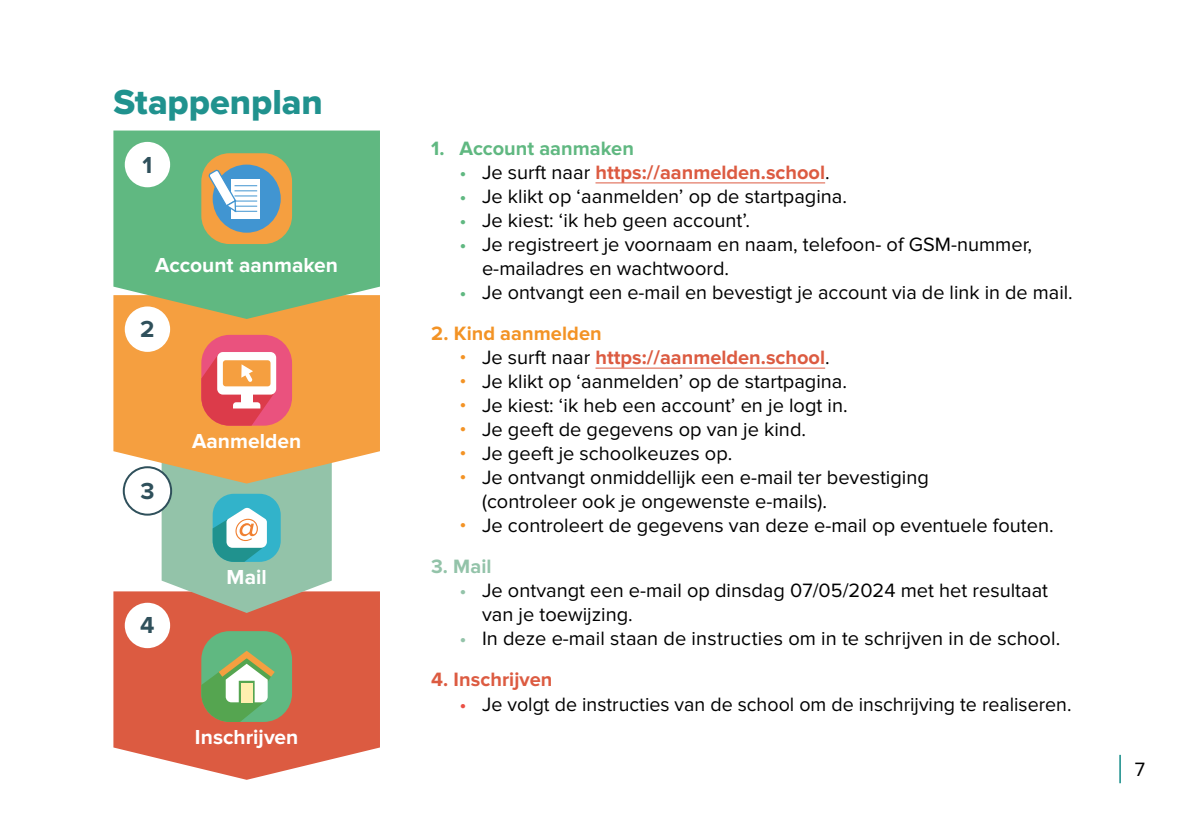
<style>
.page{position:relative;width:1191px;height:840px;background:#fff}
.page>*{position:absolute;margin:0;border:0;box-sizing:border-box;transform-origin:0 0}
.t1{font:36px "Proxima Nova Extrabld";color:#20928e}
.t2{font:700 24px "Proxima Nova";color:#2f505b}
.t3{font:700 21px "Proxima Nova";color:#fff}
.t4{font:20px/24px "Proxima Nova";color:#000}
.t5{font:700 20px "Proxima Nova";color:#dc5b41}
.t6{font:700 20px "Proxima Nova";color:#60b881}
.t7{font:700 20px "Proxima Nova";letter-spacing:.005em;color:#f39325}
.t8{font:700 20px "Proxima Nova";color:#93c3a9}
.s1{font-weight:400;color:#60b881}
.s2{font-weight:400;color:#000}
.s3{color:#60b881}
.s4{font-weight:400;color:#f39325}
.s5{color:#f39325}
.s6{color:#93c3a9}
.s7{color:#ea5045}
</style>
<div class="page">
<svg style="left:113px;top:591px;width:267px;height:188px;background:#df6d56"></svg>
<div style="left:201px;top:630px;width:91px;height:91px;background:#60b881;border-radius:28px"></div>
<svg style="left:201px;top:646px;width:80px;height:75px"></svg>
<svg style="left:113px;top:319px;width:267px;height:163px;background:#f5a955"></svg>
<div style="left:201px;top:334px;width:91px;height:91px;background:#ea527e;border-radius:28px"></div>
<svg style="left:113px;top:130px;width:267px;height:189px;background:#6fb67c"></svg>
<svg style="left:162px;top:352px;width:170px;height:260px;background:#c0aa81"></svg>
<div style="left:201px;top:153px;width:91px;height:91px;background:#f59f40;border-radius:28px"></div>
<div style="left:213px;top:164px;width:68px;height:68px;background:#4195d1;border-radius:50%"></div>
<div style="left:232px;top:179px;width:28px;height:39px;background:#fff"></div>
<svg style="left:208px;top:169px;width:49px;height:44px"></svg>
<div style="left:125px;top:142px;width:45px;height:45px;background:#fff;border-radius:50%"></div>
<div style="left:125px;top:306px;width:45px;height:45px;background:#fff;border-radius:50%"></div>
<div style="left:125px;top:602px;width:45px;height:45px;background:#fff;border-radius:50%"></div>
<div style="left:124px;top:467px;width:47px;height:47px;background:#fff;border-radius:50%"></div>
<div style="left:123px;top:466px;width:49px;height:49px;border:2px solid #2f505b;border-radius:50%"></div>
<hr style="left:595px;top:182px;width:230px;height:1px;background:#dc5b41">
<hr style="left:595px;top:367px;width:230px;height:1px;background:#dc5b41">
<svg style="left:1119px;top:754px;width:1px;height:28px"></svg>
<h1 class="t1" style="left:113px;top:75px;width:211px">Stappenplan</h1>
<p class="t2" style="left:142px;top:151px;width:11px">1</p>
<p class="t3" style="left:155px;top:253px;width:184px">Account aanmaken</p>
<p class="t2" style="left:140px;top:315px;width:16px">2</p>
<p class="t2" style="left:140px;top:477px;width:16px">3</p>
<p class="t2" style="left:140px;top:611px;width:16px">4</p>
<p class="t3" style="left:192px;top:428px;width:111px">Aanmelden</p>
<p class="t3" style="left:227px;top:564px;width:42px">Mail</p>
<p class="t3" style="left:195px;top:724px;width:105px">Inschrijven</p>
<p class="t6" style="left:431px;top:137px;width:204px">1. Account aanmaken</p>
<p class="t5" style="left:459px;top:161px;width:372px"><span class="s1">•</span> <span class="s2">Je surft naar</span> https://aanmelden.school<span class="s2">.</span></p>
<p class="t4" style="left:459px;top:184px;width:389px"><span class="s3">•</span> Je klikt op ‘aanmelden’ op de startpagina.</p>
<p class="t4" style="left:459px;top:208px;width:292px"><span class="s3">•</span> Je kiest: ‘ik heb geen account’.</p>
<p class="t4" style="left:482px;top:232px;width:551px;text-indent:-23px"><span class="s3">•</span> Je registreert je voornaam en naam, telefoon- of GSM-nummer, e-mailadres en wachtwoord.</p>
<p class="t4" style="left:459px;top:280px;width:615px"><span class="s3">•</span> Je ontvangt een e-mail en bevestigt je account via de link in de mail.</p>
<p class="t7" style="left:431px;top:322px;width:172px">2. Kind aanmelden</p>
<p class="t5" style="left:459px;top:346px;width:372px"><span class="s4">•</span> <span class="s2">Je surft naar</span> https://aanmelden.school<span class="s2">.</span></p>
<p class="t4" style="left:459px;top:369px;width:389px"><span class="s5">•</span> Je klikt op ‘aanmelden’ op de startpagina.</p>
<p class="t4" style="left:459px;top:393px;width:390px"><span class="s5">•</span> Je kiest: ‘ik heb een account’ en je logt in.</p>
<p class="t4" style="left:459px;top:417px;width:348px"><span class="s5">•</span> Je geeft de gegevens op van je kind.</p>
<p class="t4" style="left:459px;top:441px;width:274px"><span class="s5">•</span> Je geeft je schoolkeuzes op.</p>
<p class="t4" style="left:482px;top:465px;width:448px;text-indent:-23px"><span class="s5">•</span> Je ontvangt onmiddellijk een e-mail ter bevestiging (controleer ook je ongewenste e-mails).</p>
<p class="t4" style="left:459px;top:513px;width:596px"><span class="s5">•</span> Je controleert de gegevens van deze e-mail op eventuele fouten.</p>
<p class="t8" style="left:431px;top:555px;width:62px">3. Mail</p>
<p class="t4" style="left:482px;top:578px;width:567px;text-indent:-23px"><span class="s6">•</span> Je ontvangt een e-mail op dinsdag 07/05/2024 met het resultaat van je toewijzing.</p>
<p class="t4" style="left:459px;top:626px;width:602px"><span class="s6">•</span> In deze e-mail staan de instructies om in te schrijven in de school.</p>
<p class="t5" style="left:431px;top:668px;width:123px">4. Inschrijven</p>
<p class="t4" style="left:459px;top:691px;width:614px"><span class="s7">•</span> Je volgt de instructies van de school om de inschrijving te realiseren.</p>
<p class="t4" style="left:1134px;top:757px;width:12px">7</p>
</div>
